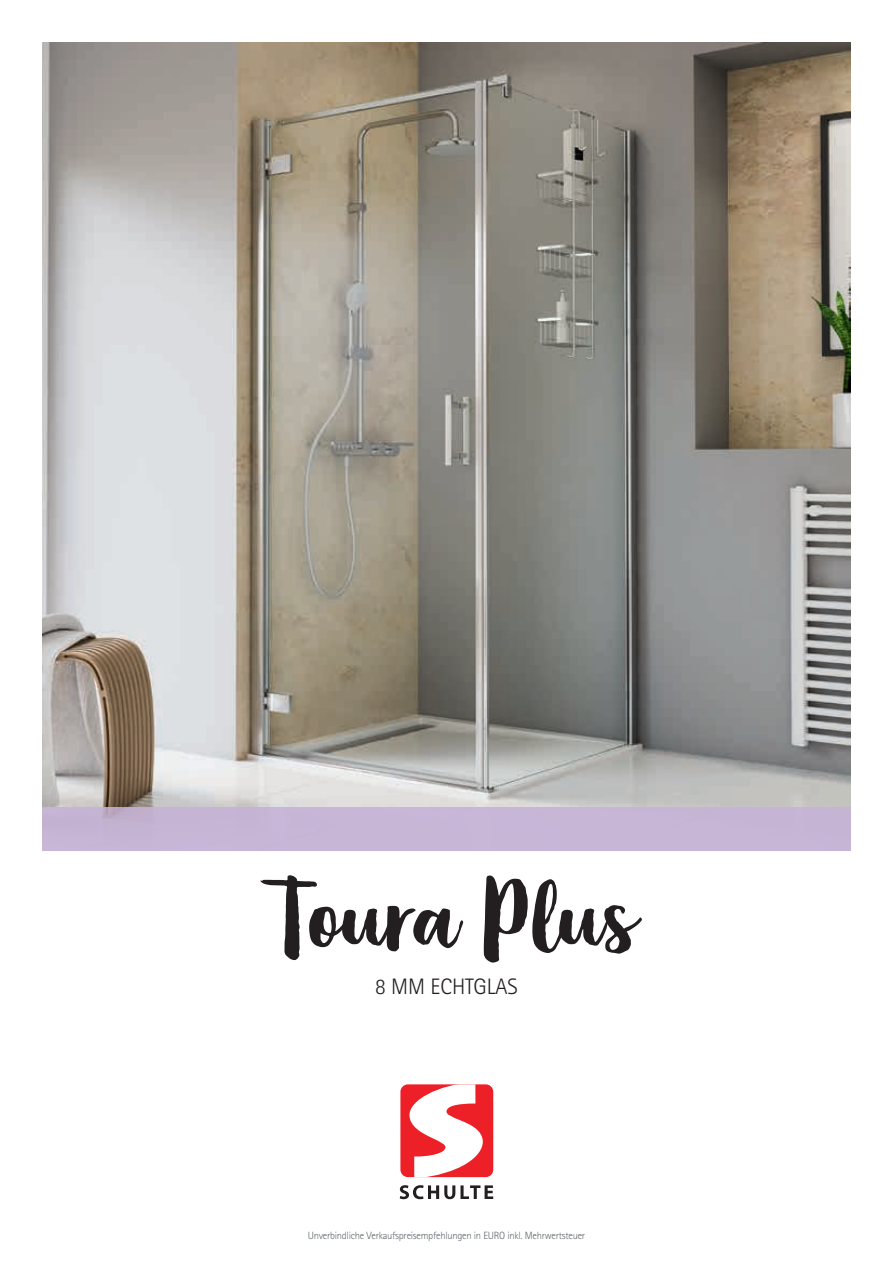
<style>
.page{position:relative;width:893px;height:1263px;background:#fff}
.page>*{position:absolute;margin:0;border:0;box-sizing:border-box;transform-origin:0 0}
.t1{font:105px "Organika Script";color:#231f20}
.t2{font:300 22.35px "Rotis Sans Serif Std";color:#231f20}
.t3{font:300 10.5px "Rotis Sans Serif Std";letter-spacing:-.025em;color:#606669}
</style>
<div class="page">
<div style="left:400px;top:1084px;width:93px;height:93px;background:#ee2027;border-radius:7px"></div>
<svg style="left:409px;top:1084px;width:74px;height:93px"></svg>
<svg style="left:400px;top:1185px;width:93px;height:14px"></svg>
<img style="left:43px;top:43px;width:807px;height:765px">
<div style="left:43px;top:808px;width:807px;height:42px;background:#c7b6d6"></div>
<h1 class="t1" style="left:260px;top:854px;width:374px">Toura Plus</h1>
<h2 class="t2" style="left:375px;top:973px;width:144px">8 MM ECHTGLAS</h2>
<p class="t3" style="left:308px;top:1229px;width:279px">Unverbindliche Verkaufspreisempfehlungen in EURO inkl. Mehrwertsteuer</p>
</div>
